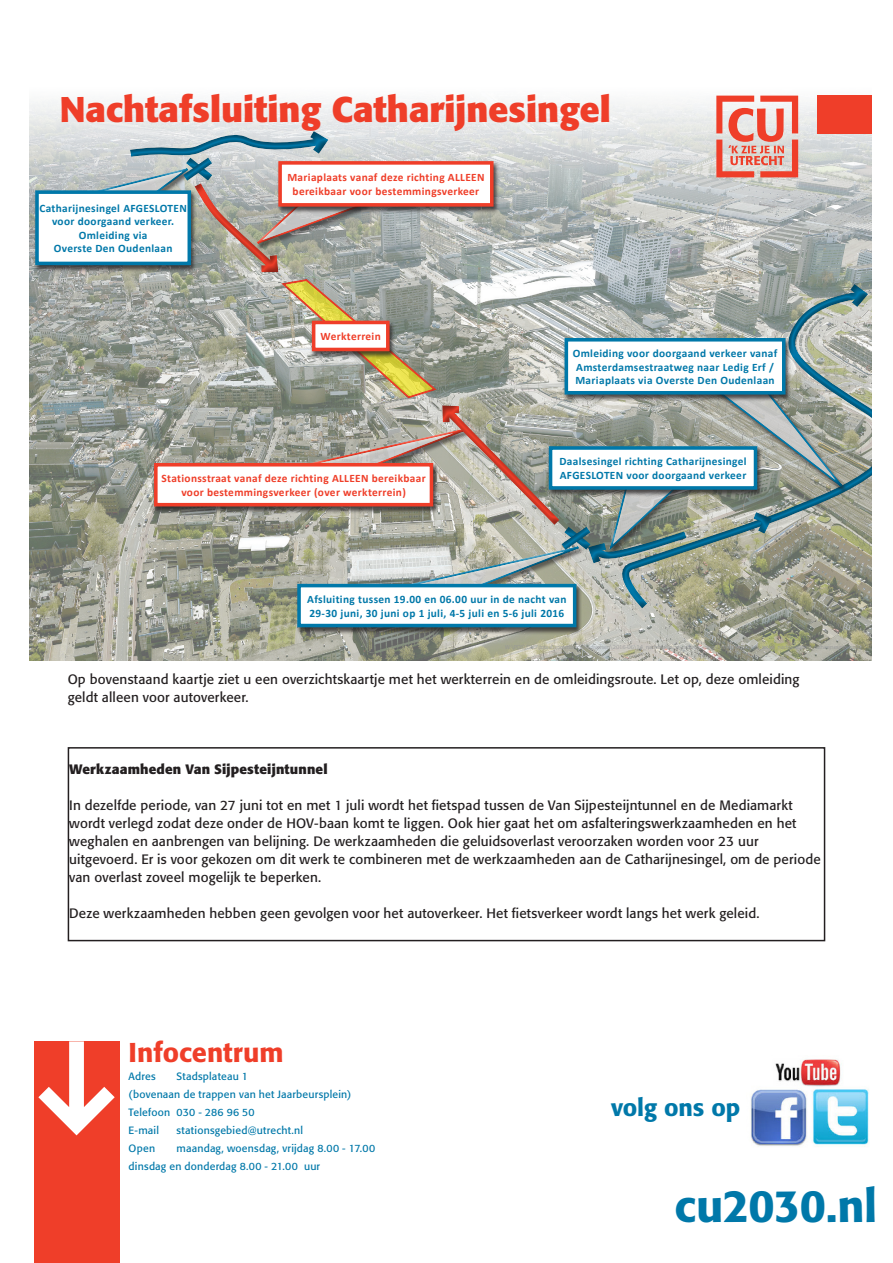
<style>
.page{position:relative;width:893px;height:1263px;background:#fff}
.page>*{position:absolute;margin:0;border:0;box-sizing:border-box;transform-origin:0 0}
.t1{font:500 45px "Formata BQ";letter-spacing:-.01em;color:#0078a9}
.t2{font:700 35.4px "Formata BQ";color:#ef3e29}
.Kop1{font:500 27px "Formata BQ";color:#ef3e29}
.t3{font:500 24px "Formata BQ";letter-spacing:-.005em;color:#0078a9}
.Intro{font:13.5px/18px "Formata BQ";letter-spacing:.01em;color:#231f20}
.Intro-2{font:700 13.5px "Formata BQ";letter-spacing:.01em;color:#231f20}
.t4{font:700 11.25px/13.6px "Calibri";letter-spacing:.03em;color:#0078a9}
.t5{font:700 11.25px/13.6px "Calibri";letter-spacing:.03em;color:#ef3e29;text-align:center}
.Platte_Tekst_kleiner{font:10.5px/18px "Formata BQ";letter-spacing:.02em;color:#0078a9}
</style>
<div class="page">
<div style="left:68px;top:747px;width:757px;height:194px;border:2px solid #231f20"></div>
<div style="left:34px;top:1041px;width:85px;height:222px;background:#ef3e29"></div>
<svg style="left:38px;top:1041px;width:77px;height:94px"></svg>
<img style="left:751px;top:1059px;width:118px;height:88px">
<img style="left:30px;top:95px;width:842px;height:566px">
<div style="left:621px;top:284px;width:251px;height:325px;background:#231f20;opacity:.5"></div>
<div style="left:295px;top:583px;width:287px;height:52px;background:#231f20;opacity:.75"></div>
<div style="left:299px;top:586px;width:276px;height:39px;background:#fff"></div>
<div style="left:297px;top:584px;width:279px;height:43px;border:4px solid #0078a9"></div>
<div style="left:33px;top:190px;width:164px;height:82px;background:#231f20;opacity:.75"></div>
<div style="left:37px;top:192px;width:152px;height:71px;background:#fff"></div>
<div style="left:35px;top:190px;width:156px;height:75px;border:4px solid #0078a9"></div>
<svg style="left:79px;top:96px;width:793px;height:496px"></svg>
<div style="left:817px;top:96px;width:55px;height:38px;background:#ef3e29"></div>
<p class="t2" style="left:60px;top:87px;width:553px">Nachtafsluiting Catharijnesingel</p>
<p class="t4" style="left:39px;top:201px;width:149px;text-align:center">Catharijnesingel AFGESLOTEN voor doorgaand verkeer.<br>Omleiding via<br>Overste Den Oudenlaan</p>
<p class="t5" style="left:287px;top:171px;width:199px">Mariaplaats vanaf deze richting ALLEEN bereikbaar voor bestemmingsverkeer</p>
<p class="t5" style="left:321px;top:330px;width:62px">Werkterrein</p>
<p class="t5" style="left:162px;top:472px;width:266px">Stationsstraat vanaf deze richting ALLEEN bereikbaar voor bestemmingsverkeer (over werkterrein)</p>
<p class="t4" style="left:573px;top:346px;width:206px">Omleiding voor doorgaand verkeer vanaf<br>Amsterdamsestraatweg naar Ledig Erf /<br>Mariaplaats via Overste Den Oudenlaan</p>
<p class="t4" style="left:559px;top:455px;width:189px">Daalsesingel richting Catharijnesingel<br>AFGESLOTEN voor doorgaand verkeer</p>
<p class="t4" style="left:307px;top:592px;width:261px">Afsluiting tussen 19.00 en 06.00 uur in de nacht van<br>29-30 juni, 30 juni op 1 juli, 4-5 juli en 5-6 juli 2016</p>
<p class="Intro" style="left:68px;top:670px;width:733px">Op bovenstaand kaartje ziet u een overzichtskaartje met het werkterrein en de omleidingsroute. Let op, deze omleiding geldt alleen voor autoverkeer.</p>
<p class="Intro-2" style="left:69px;top:761px;width:260px">Werkzaamheden Van Sijpesteijntunnel</p>
<p class="Intro" style="left:69px;top:796px;width:729px">In dezelfde periode, van 27 juni tot en met 1 juli wordt het fietspad tussen de Van Sijpesteijntunnel en de Mediamarkt wordt verlegd zodat deze onder de HOV-baan komt te liggen. Ook hier gaat het om asfalteringswerkzaamheden en het weghalen en aanbrengen van belijning. De werkzaamheden die geluidsoverlast veroorzaken worden voor 23 uur</p>
<p class="Intro" style="left:69px;top:850px;width:753px">uitgevoerd. Er is voor gekozen om dit werk te combineren met de werkzaamheden aan de Catharijnesingel, om de periode van overlast zoveel mogelijk te beperken.</p>
<p class="Intro" style="left:69px;top:904px;width:692px">Deze werkzaamheden hebben geen gevolgen voor het autoverkeer. Het fietsverkeer wordt langs het werk geleid.</p>
<p class="Kop1" style="left:129px;top:1036px;width:156px">Infocentrum</p>
<p class="Platte_Tekst_kleiner" style="left:129px;top:1067px;width:224px;text-indent:48px">Stadsplateau 1<br>(bovenaan de trappen van het Jaarbeursplein)</p>
<p class="Platte_Tekst_kleiner" style="left:129px;top:1103px;width:128px">Telefoon 030 - 286 96 50</p>
<p class="Platte_Tekst_kleiner" style="left:129px;top:1121px;width:32px">E-mail</p>
<p class="Platte_Tekst_kleiner" style="left:177px;top:1121px;width:128px">stationsgebied@utrecht.nl</p>
<p class="Platte_Tekst_kleiner" style="left:129px;top:1139px;width:28px">Open</p>
<p class="Platte_Tekst_kleiner" style="left:129px;top:1067px;width:29px">Adres</p>
<p class="Platte_Tekst_kleiner" style="left:129px;top:1139px;width:248px;text-indent:48px">maandag, woensdag, vrijdag 8.00 - 17.00 dinsdag en donderdag 8.00 - 21.00 uur</p>
<p class="t3" style="left:611px;top:1093px;width:131px">volg ons op</p>
<p class="t1" style="left:675px;top:1179px;width:204px">cu2030.nl</p>
</div>
